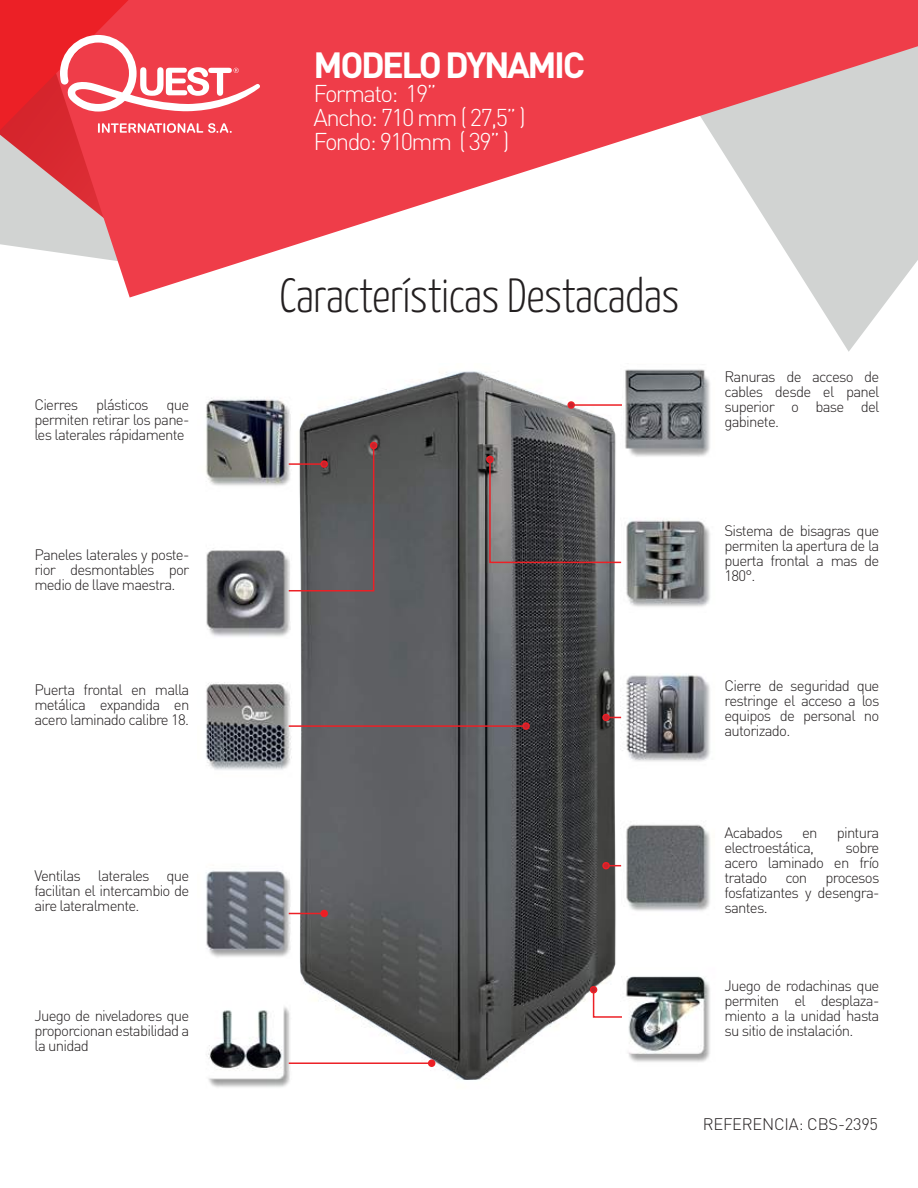
<style>
.page{position:relative;width:918px;height:1188px;background:#fff}
.page>*{position:absolute;margin:0;border:0;box-sizing:border-box;transform-origin:0 0}
.t1{font:300 48px "Yanone Kaffeesatz";letter-spacing:-.015em;color:#231f20}
.t2{font:700 36px "DIN Pro";letter-spacing:-.07em;color:#fff}
.t3{font:300 24px/24px "DIN Pro";letter-spacing:-.07em;color:#fff}
.t4{font:300 16.5px "DIN Pro";letter-spacing:-.015em;color:#231f20}
.t5{font:300 15px/15px "DIN Pro";letter-spacing:-.05em;color:#231f20;text-align:justify}
</style>
<div class="page">
<img style="left:205px;top:369px;width:505px;height:719px">
<img style="left:287px;top:369px;width:341px;height:716px">
<svg style="left:815px;top:298px;width:74px;height:54px"></svg>
<svg style="left:120px;top:0;width:798px;height:298px;fill:#ef3d49"></svg>
<svg style="left:0;top:0;width:260px;height:268px;background:#ea5c64"></svg>
<hr style="left:571px;top:404px;width:51px;height:2px;background:#ec2026">
<svg style="left:567px;top:401px;width:8px;height:8px"></svg>
<svg style="left:592px;top:988px;width:31px;height:30px"></svg>
<svg style="left:590px;top:986px;width:7px;height:7px"></svg>
<svg style="left:602px;top:714px;width:8px;height:7px"></svg>
<svg style="left:602px;top:862px;width:8px;height:7px"></svg>
<svg style="left:488px;top:458px;width:135px;height:106px;background:#605e60"></svg>
<svg style="left:486px;top:456px;width:8px;height:7px"></svg>
<hr style="left:289px;top:913px;width:35px;height:1px;background:#ec2026">
<svg style="left:320px;top:910px;width:8px;height:7px"></svg>
<hr style="left:289px;top:1062px;width:143px;height:2px;background:#ec2026">
<svg style="left:428px;top:1059px;width:7px;height:8px"></svg>
<hr style="left:289px;top:725px;width:237px;height:2px;background:#ec2026">
<svg style="left:522px;top:722px;width:8px;height:8px"></svg>
<svg style="left:287px;top:444px;width:88px;height:148px;background:#746f70"></svg>
<svg style="left:370px;top:442px;width:7px;height:7px"></svg>
<p class="t5" style="left:34px;top:397px;width:157px">Cierres plásticos que permiten retirar los pane&shy;les laterales rápidamente</p>
<p class="t5" style="left:34px;top:547px;width:157px">Paneles laterales y poste&shy;rior desmontables por medio de llave maestra.</p>
<p class="t5" style="left:34px;top:682px;width:156px">Puerta frontal en malla metálica expandida en acero laminado calibre 18.</p>
<p class="t5" style="left:34px;top:868px;width:156px">Ventilas laterales que facilitan el intercambio de aire lateralmente.</p>
<p class="t5" style="left:34px;top:1007px;width:157px">Juego de niveladores que proporcionan estabilidad a la unidad</p>
<h2 class="t2" style="left:314px;top:40px;width:273px">MODELO DYNAMIC</h2>
<h3 class="t3" style="left:314px;top:80px;width:214px">Formato: 19”<br>Ancho: 710 mm ( 27,5” )<br>Fondo: 910mm ( 39” )</h3>
<h1 class="t1" style="left:279px;top:267px;width:401px">Características Destacadas</h1>
<p class="t5" style="left:724px;top:368px;width:156px">Ranuras de acceso de cables desde el panel superior o base del gabinete.</p>
<p class="t5" style="left:724px;top:523px;width:156px">Sistema de bisagras que permiten la apertura de la puerta frontal a mas de 180°.</p>
<p class="t5" style="left:724px;top:677px;width:157px">Cierre de seguridad que restringe el acceso a los equipos de personal no autorizado.</p>
<p class="t5" style="left:724px;top:824px;width:60px">Acabados</p>
<p class="t5" style="left:802px;top:824px;width:17px">en</p>
<p class="t5" style="left:837px;top:824px;width:44px">pintura</p>
<p class="t5" style="left:724px;top:839px;width:91px">electroestática,</p>
<p class="t5" style="left:724px;top:839px;width:157px;text-indent:121px">sobre acero laminado en frío tratado con procesos fosfatizantes y desengra&shy;santes.</p>
<p class="t5" style="left:724px;top:977px;width:157px">Juego de rodachinas que permiten el desplaza&shy;miento a la unidad hasta su sitio de instalación.</p>
<p class="t4" style="left:703px;top:1113px;width:177px">REFERENCIA: CBS-2395</p>
</div>
